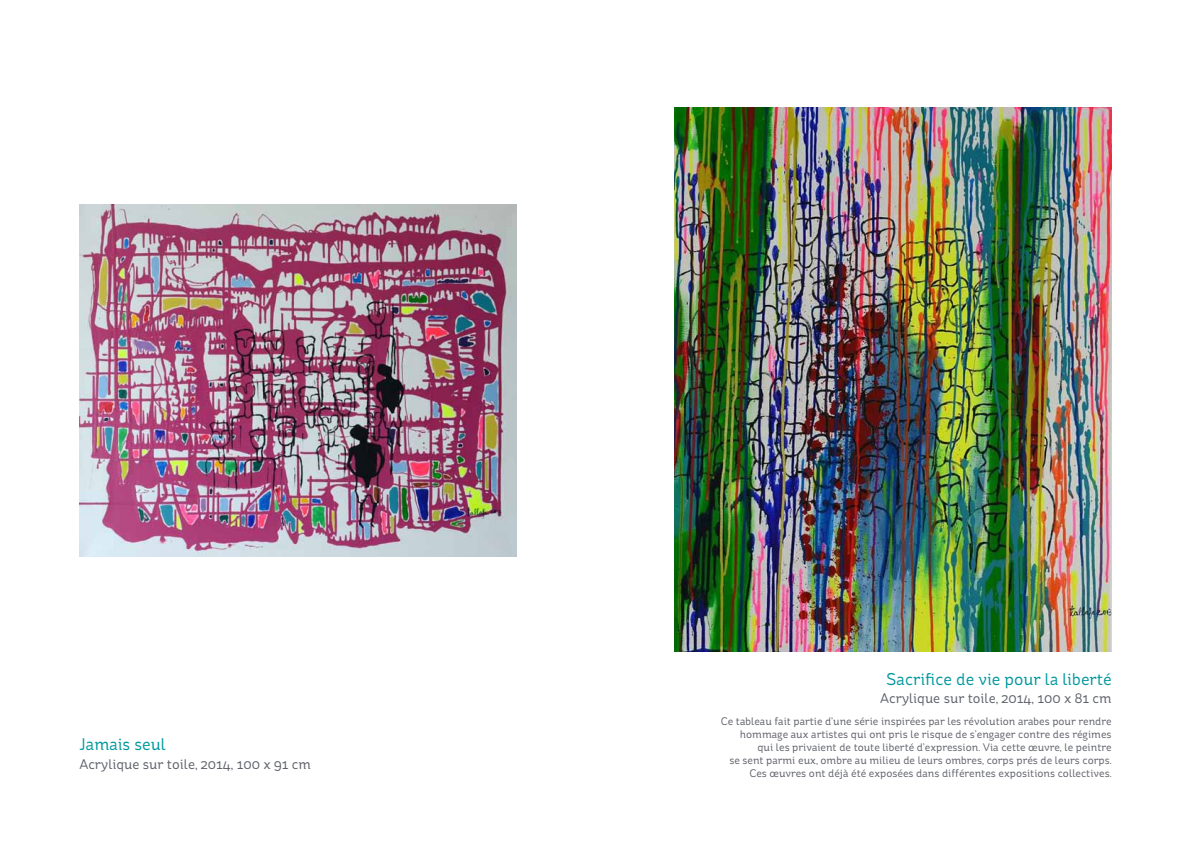
<style>
.page{position:relative;width:1191px;height:842px;background:#fff}
.page>*{position:absolute;margin:0;border:0;box-sizing:border-box;transform-origin:0 0}
.t1{font:17px "St Ryde";color:#00989d}
.t2{font:14px "St Ryde";color:#5f616a}
.t3{font:11px/13px "St Ryde";color:#5f616a;text-align:right}
</style>
<div class="page">
<img style="left:79px;top:204px;width:437px;height:353px">
<img style="left:675px;top:108px;width:436px;height:543px">
<h1 class="t1" style="left:79px;top:734px;width:88px">Jamais seul</h1>
<p class="t2" style="left:79px;top:755px;width:233px">Acrylique sur toile, 2014, 100 x 91 cm</p>
<h1 class="t1" style="left:886px;top:669px;width:227px">Sacrifice de vie pour la liberté</h1>
<p class="t2" style="left:880px;top:690px;width:233px">Acrylique sur toile, 2014, 100 x 81 cm</p>
<p class="t3" style="left:720px;top:714px;width:392px">Ce tableau fait partie d’une série inspirées par les révolution arabes pour rendre hommage aux artistes qui ont pris le risque de s’engager contre des régimes<br>qui les privaient de toute liberté d’expression. Via cette œuvre, le peintre<br>se sent parmi eux, ombre au milieu de leurs ombres, corps prés de leurs corps.<br>Ces œuvres ont déjà été exposées dans différentes expositions collectives.</p>
</div>
